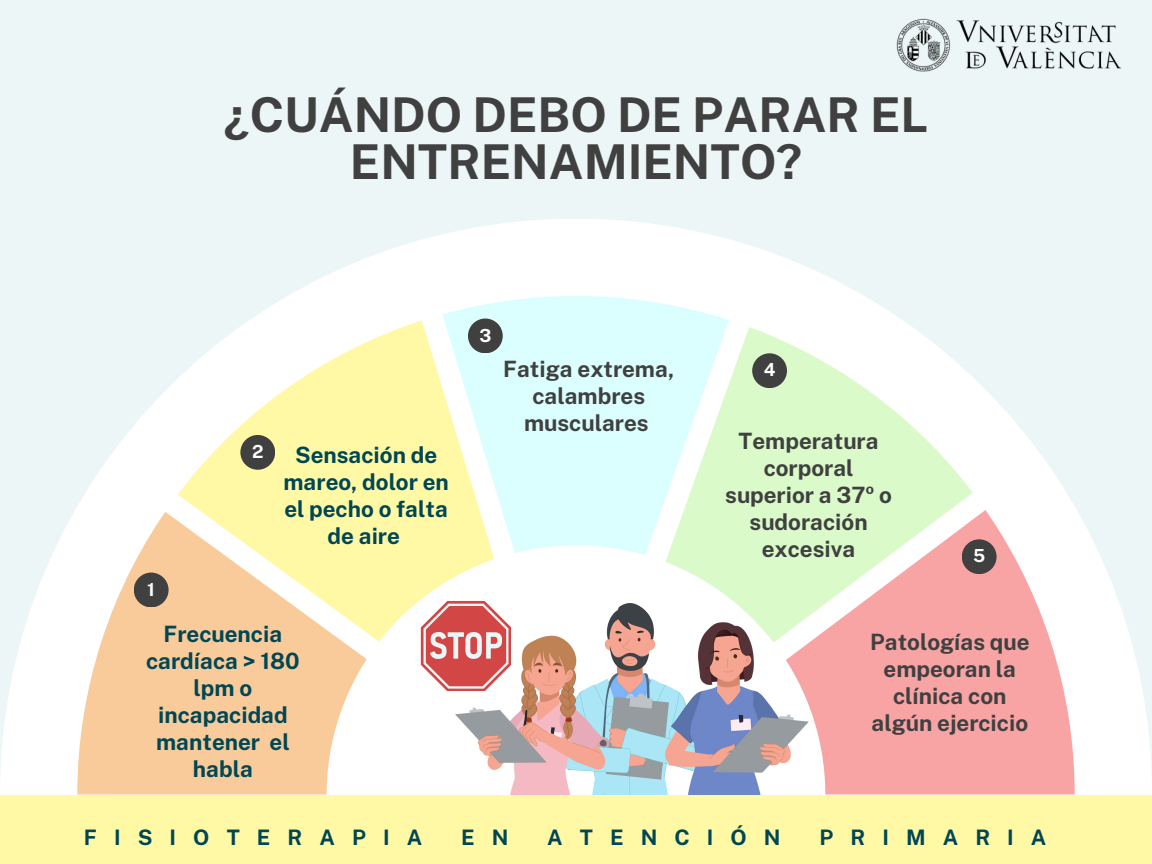
<style>
.page{position:relative;width:1152px;height:864px;background:#edf6f6}
.page>*{position:absolute;margin:0;border:0;box-sizing:border-box;transform-origin:0 0}
.t1{font:700 48px/47.2px "Public Sans";color:#404040;text-align:center}
.t2{font:700 22.5px/27px "Public Sans";color:#404040;text-align:center}
.t3{font:700 22.5px/27px "Public Sans";color:#004654;text-align:center}
.t4{font:700 21.3px "Public Sans";letter-spacing:.8em;color:#004654}
.t5{font:700 18px "Public Sans";color:#fff}
</style>
<div class="page">
<div style="left:0;top:219px;width:1152px;height:645px;background:linear-gradient(to right,#f5fafa,#f4fafa)"></div>
<svg style="left:77px;top:502px;width:297px;height:293px;background:#fadab8"></svg>
<svg style="left:173px;top:320px;width:221px;height:133px;background:#fdfbd8"></svg>
<div style="left:544px;top:296px;width:69px;height:262px;background:#dafffe"></div>
<svg style="left:776px;top:320px;width:203px;height:124px;background:#effcea"></svg>
<svg style="left:809px;top:502px;width:266px;height:293px;background:#f9b6b6"></svg>
<svg style="left:113px;top:453px;width:332px;height:258px;background:#fce6b5"></svg>
<svg style="left:394px;top:254px;width:150px;height:371px;background:#f3fcdf"></svg>
<svg style="left:613px;top:269px;width:163px;height:334px;background:#e7fdf2"></svg>
<svg style="left:729px;top:444px;width:316px;height:253px;background:#ecd8c4"></svg>
<div style="left:134px;top:573px;width:35px;height:34px;background:#404040;border-radius:50%"></div>
<div style="left:240px;top:435px;width:35px;height:35px;background:#404040;border-radius:50%"></div>
<div style="left:468px;top:319px;width:35px;height:34px;background:#404040;border-radius:50%"></div>
<div style="left:752px;top:353px;width:35px;height:35px;background:#404040;border-radius:50%"></div>
<div style="left:962px;top:539px;width:35px;height:35px;background:#404040;border-radius:50%"></div>
<img style="left:896px;top:18px;width:226px;height:54px">
<img style="left:455px;top:603px;width:354px;height:192px">
<div style="left:0;top:795px;width:1152px;height:69px;background:#fff9a6"></div>
<svg style="left:421px;top:601px;width:90px;height:90px;background:#df8787"></svg>
<p class="t1" style="left:224px;top:91px;width:706px">¿CUÁNDO DEBO DE PARAR EL<br>ENTRENAMIENTO?</p>
<p class="t5" style="left:147px;top:579px;width:9px">1</p>
<p class="t5" style="left:252px;top:441px;width:13px">2</p>
<p class="t3" style="left:283px;top:441px;width:167px">Sensación de mareo, dolor en el pecho o falta de aire</p>
<p class="t3" style="left:146px;top:620px;width:155px">Frecuencia cardíaca &gt; 180 lpm o incapacidad mantener el habla</p>
<p class="t5" style="left:479px;top:324px;width:13px">3</p>
<p class="t2" style="left:503px;top:356px;width:173px">Fatiga extrema, calambres musculares</p>
<p class="t5" style="left:764px;top:359px;width:13px">4</p>
<p class="t2" style="left:725px;top:427px;width:168px">Temperatura corporal superior a 37º o sudoración excesiva</p>
<p class="t5" style="left:973px;top:545px;width:14px">5</p>
<p class="t2" style="left:870px;top:629px;width:161px">Patologías que empeoran la clínica con algún ejercicio</p>
<p class="t4" style="left:84px;top:825px;width:340px">FISIOTERAPIA</p>
<p class="t4" style="left:461px;top:825px;width:49px">E N</p>
<p class="t4" style="left:547px;top:825px;width:235px">ATENCIÓN</p>
<p class="t4" style="left:819px;top:825px;width:229px">PRIMARIA</p>
</div>
